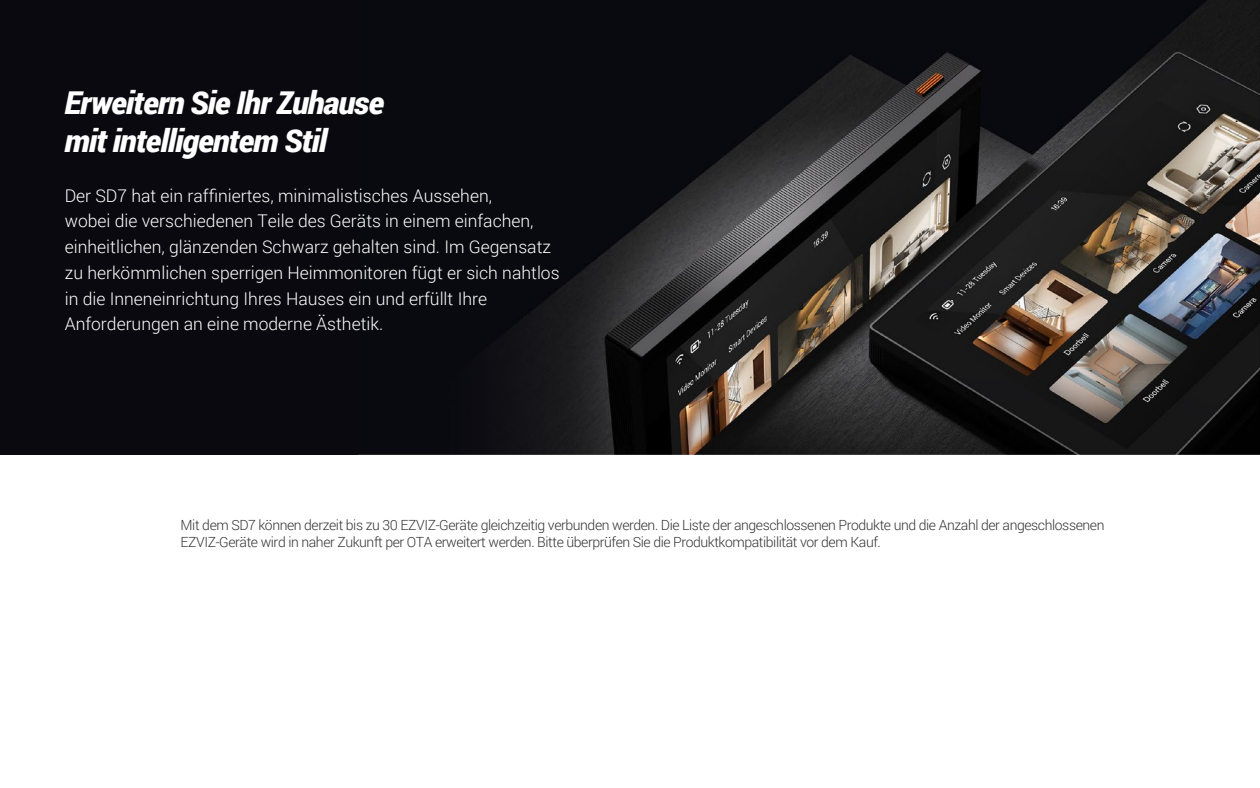
<style>
.page{position:relative;width:1260px;height:788px;background:#fff}
.page>*{position:absolute;margin:0;border:0;box-sizing:border-box;transform-origin:0 0}
.t1{font:italic 900 31.5px/37.8px "Roboto";letter-spacing:-.03em;color:#fff}
.t2{font:300 17.5px/25.7px "Roboto";color:#fff}
.t3{font:300 14px/16.8px "Roboto";letter-spacing:-.03em;color:#333}
</style>
<div class="page">
<img style="left:357px;top:0;width:903px;height:454px">
<div style="left:0;top:0;width:357px;height:454px;background:#09090f"></div>
<h1 class="t1" style="left:64px;top:83px;width:321px">Erweitern Sie Ihr Zuhause mit intelligentem Stil</h1>
<p class="t2" style="left:65px;top:182px;width:496px">Der SD7 hat ein raffiniertes, minimalistisches Aussehen,<br>wobei die verschiedenen Teile des Geräts in einem einfachen, einheitlichen, glänzenden Schwarz gehalten sind. Im Gegensatz zu herkömmlichen sperrigen Heimmonitoren fügt er sich nahtlos in die Inneneinrichtung Ihres Hauses ein und erfüllt Ihre Anforderungen an eine moderne Ästhetik.</p>
<p class="t3" style="left:181px;top:516px;width:925px">Mit dem SD7 können derzeit bis zu 30 EZVIZ-Geräte gleichzeitig verbunden werden. Die Liste der angeschlossenen Produkte und die Anzahl der angeschlossenen<br>EZVIZ-Geräte wird in naher Zukunft per OTA erweitert werden. Bitte überprüfen Sie die Produktkompatibilität vor dem Kauf.</p>
</div>
